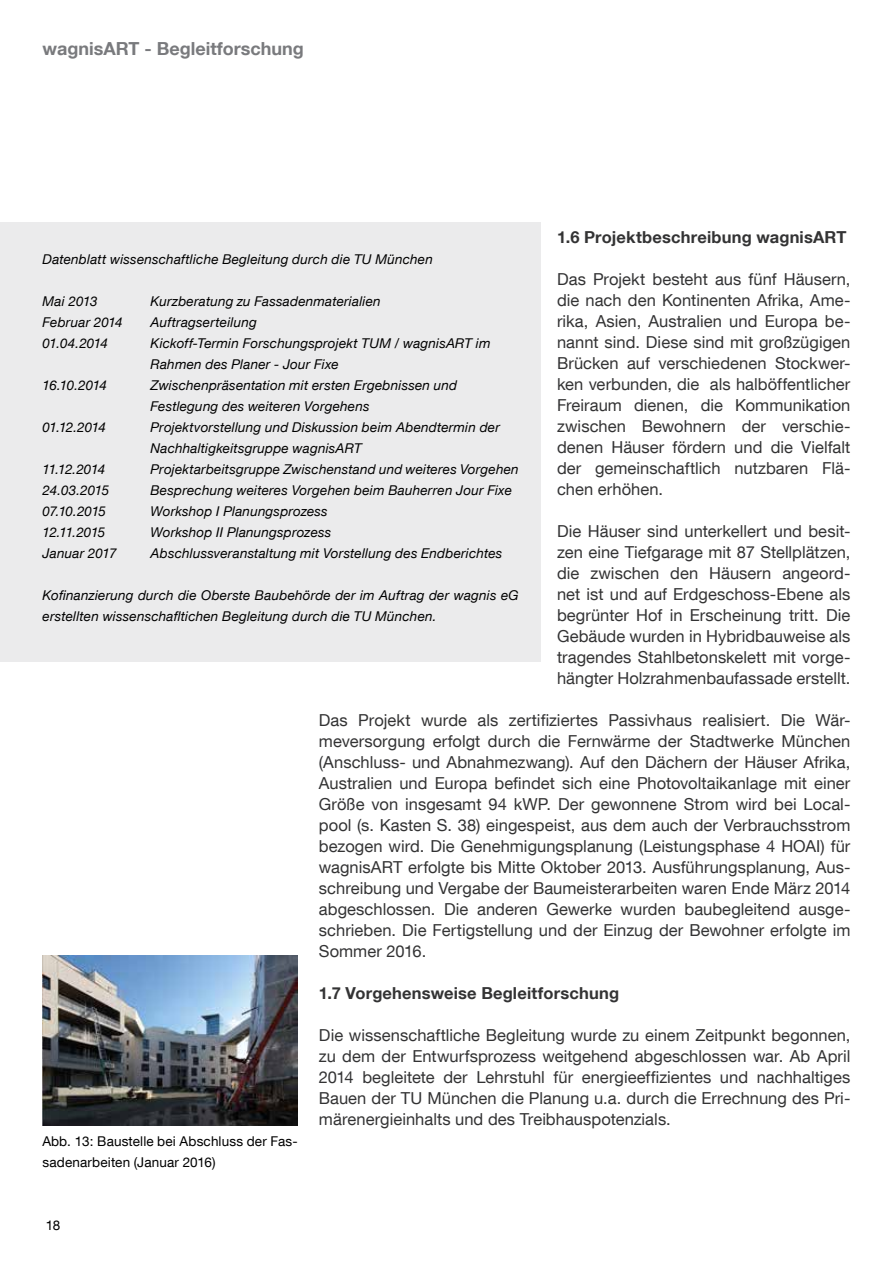
<style>
.page{position:relative;width:893px;height:1263px;background:#fff}
.page>*{position:absolute;margin:0;border:0;box-sizing:border-box;transform-origin:0 0}
.t1{font:700 18px "TUM Neue Helvetica";color:#797a7d}
.t2{font:16.5px/21px "TUM Neue Helvetica";color:#333334;text-align:justify}
.t3{font:700 16.5px "TUM Neue Helvetica";letter-spacing:.01em;color:#333334}
.t4{font:italic 13.5px/21px "TUM Neue Helvetica";letter-spacing:.015em;color:#000}
.t5{font:13.5px/21px "TUM Neue Helvetica";letter-spacing:.01em;color:#000}
</style>
<div class="page">
<img style="left:43px;top:955px;width:255px;height:170px">
<div style="left:0;top:222px;width:540px;height:439px;background:#ebebec"></div>
<p class="t1" style="left:43px;top:38px;width:263px">wagnisART - Begleitforschung</p>
<p class="t3" style="left:557px;top:227px;width:291px">1.6 Projektbeschreibung wagnisART</p>
<p class="t2" style="left:557px;top:268px;width:295px">Das Projekt besteht aus fünf Häusern, die nach den Kontinenten Afrika, Ame&shy;rika, Asien, Australien und Europa be&shy;nannt sind. Diese sind mit großzügigen Brücken auf verschiedenen Stockwer&shy;ken verbunden, die als halböffentlicher Freiraum dienen, die Kommunikation zwischen Bewohnern der verschie&shy;denen Häuser fördern und die Vielfalt der gemeinschaftlich nutzbaren Flä&shy;chen erhöhen.</p>
<p class="t2" style="left:557px;top:520px;width:295px">Die Häuser sind unterkellert und besit&shy;zen eine Tiefgarage mit 87 Stellplätzen, die zwischen den Häusern angeord&shy;net ist und auf Erdgeschoss-Ebene als begrünter Hof in Erscheinung tritt. Die Gebäude wurden in Hybridbauweise als tragendes Stahlbetonskelett mit vorge&shy;hängter Holzrahmenbaufassade erstellt.</p>
<p class="t2" style="left:319px;top:709px;width:533px">Das Projekt wurde als zertifiziertes Passivhaus realisiert. Die Wär&shy;meversorgung erfolgt durch die Fernwärme der Stadtwerke München (Anschluss- und Abnahmezwang). Auf den Dächern der Häuser Afrika, Australien und Europa befindet sich eine Photovoltaikanlage mit einer Größe von insgesamt 94 kWP. Der gewonnene Strom wird bei Local&shy;pool (s. Kasten S. 38) eingespeist, aus dem auch der Verbrauchsstrom bezogen wird. Die Genehmigungsplanung (Leistungsphase 4 HOAI) für wagnisART erfolgte bis Mitte Oktober 2013. Ausführungsplanung, Aus&shy;schreibung und Vergabe der Baumeisterarbeiten waren Ende März 2014 abgeschlossen. Die anderen Gewerke wurden baubegleitend ausge&shy;schrieben. Die Fertigstellung und der Einzug der Bewohner erfolgte im Sommer 2016.</p>
<p class="t3" style="left:319px;top:983px;width:302px">1.7 Vorgehensweise Begleitforschung</p>
<p class="t2" style="left:319px;top:1024px;width:533px">Die wissenschaftliche Begleitung wurde zu einem Zeitpunkt begonnen, zu dem der Entwurfsprozess weitgehend abgeschlossen war. Ab April 2014 begleitete der Lehrstuhl für energieeffizientes und nachhaltiges Bauen der TU München die Planung u.a. durch die Errechnung des Pri&shy;märenergieinhalts und des Treibhauspotenzials.</p>
<p class="t4" style="left:43px;top:248px;width:392px">Datenblatt wissenschaftliche Begleitung durch die TU München</p>
<p class="t4" style="left:43px;top:290px;width:57px">Mai 2013</p>
<p class="t4" style="left:151px;top:290px;width:232px">Kurzberatung zu Fassadenmaterialien</p>
<p class="t4" style="left:43px;top:311px;width:82px">Februar 2014</p>
<p class="t4" style="left:151px;top:311px;width:108px">Auftragserteilung</p>
<p class="t4" style="left:43px;top:332px;width:67px">01.04.2014</p>
<p class="t4" style="left:151px;top:332px;width:342px">Kickoff-Termin Forschungsprojekt TUM / wagnisART im<br>Rahmen des Planer - Jour Fixe</p>
<p class="t4" style="left:43px;top:374px;width:66px">16.10.2014</p>
<p class="t4" style="left:151px;top:374px;width:308px">Zwischenpräsentation mit ersten Ergebnissen und<br>Festlegung des weiteren Vorgehens</p>
<p class="t4" style="left:43px;top:416px;width:65px">01.12.2014</p>
<p class="t4" style="left:151px;top:416px;width:351px">Projektvorstellung und Diskussion beim Abendtermin der<br>Nachhaltigkeitsgruppe wagnisART</p>
<p class="t4" style="left:43px;top:458px;width:64px">11.12.2014</p>
<p class="t4" style="left:151px;top:458px;width:370px">Projektarbeitsgruppe Zwischenstand und weiteres Vorgehen</p>
<p class="t4" style="left:43px;top:479px;width:68px">24.03.2015</p>
<p class="t4" style="left:151px;top:479px;width:363px">Besprechung weiteres Vorgehen beim Bauherren Jour Fixe</p>
<p class="t4" style="left:43px;top:500px;width:65px">07.10.2015</p>
<p class="t4" style="left:151px;top:500px;width:179px">Workshop I Planungsprozess</p>
<p class="t4" style="left:43px;top:521px;width:64px">12.11.2015</p>
<p class="t4" style="left:151px;top:521px;width:182px">Workshop II Planungsprozess</p>
<p class="t4" style="left:43px;top:542px;width:76px">Januar 2017</p>
<p class="t4" style="left:151px;top:542px;width:353px">Abschlussveranstaltung mit Vorstellung des Endberichtes</p>
<p class="t4" style="left:43px;top:584px;width:478px">Kofinanzierung durch die Oberste Baubehörde der im Auftrag der wagnis eG erstellten wissenschafltichen Begleitung durch die TU München.</p>
<p class="t5" style="left:43px;top:1130px;width:257px">Abb. 13: Baustelle bei Abschluss der Fas&shy;sadenarbeiten (Januar 2016)</p>
<p class="t5" style="left:46px;top:1214px;width:16px">18</p>
</div>
